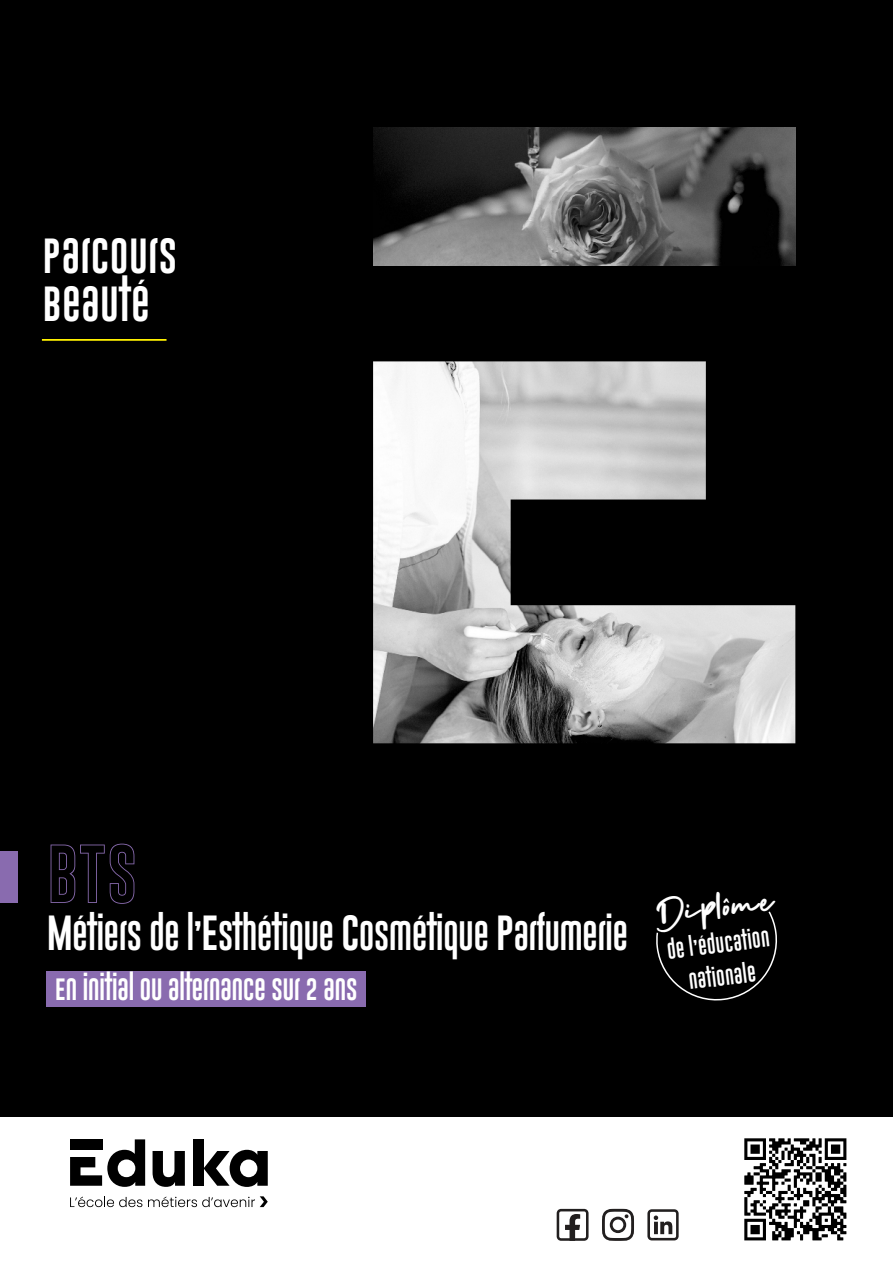
<style>
.page{position:relative;width:893px;height:1263px;background:#fff}
.page>*{position:absolute;margin:0;border:0;box-sizing:border-box;transform-origin:0 0}
.t1{font:60px "Gobold Hollow";color:#896baf}
.t2{font:43.8px "Dearest";color:#fff}
.t3{font:36px/48.2px "Gobold Uplow";letter-spacing:.025em;color:#fff}
.t4{font:30px "Gobold Uplow";letter-spacing:-.005em;color:#fff}
.t5{font:22.5px "Gobold Uplow";color:#fff}
.t6{font:16.5px/33px "Gobold Uplow";color:#fff;text-align:center}
.s1{font-size:36px}
</style>
<div class="page">
<div style="left:0;top:0;width:893px;height:1116px;background:#000"></div>
<div style="left:47px;top:971px;width:319px;height:36px;background:#896baf"></div>
<div style="left:0;top:851px;width:17px;height:52px;background:#896baf"></div>
<svg style="left:656px;top:911px;width:121px;height:90px"></svg>
<hr style="left:42px;top:339px;width:125px;height:2px;background:#fff100">
<svg style="left:602px;top:1209px;width:32px;height:32px"></svg>
<svg style="left:647px;top:1209px;width:32px;height:32px"></svg>
<svg style="left:556px;top:1208px;width:33px;height:33px"></svg>
<svg style="left:70px;top:1196px;width:72px;height:11px"></svg>
<svg style="left:70px;top:1139px;width:75px;height:48px"></svg>
<svg style="left:153px;top:1151px;width:32px;height:36px"></svg>
<div style="left:193px;top:1139px;width:10px;height:47px;background:#000"></div>
<svg style="left:204px;top:1150px;width:64px;height:37px"></svg>
<svg style="left:148px;top:1196px;width:120px;height:11px"></svg>
<svg style="left:744px;top:1138px;width:102px;height:102px"></svg>
<img style="left:373px;top:361px;width:422px;height:382px">
<img style="left:373px;top:128px;width:422px;height:138px">
<p class="t3" style="left:43px;top:232px;width:135px">PARCOURS<br>BEAUTÉ</p>
<h1 class="t1" style="left:47px;top:847px;width:92px">BTS</h1>
<p class="t4" style="left:47px;top:912px;width:583px"><span class="s1">M</span>ÉTIERS DE L’<span class="s1">E</span>STHÉTIQUE <span class="s1">C</span>OSMÉTIQUE <span class="s1">P</span>ARFUMERIE</p>
<p class="t5" style="left:55px;top:971px;width:304px">EN INITIAL OU ALTERNANCE SUR 2 ANS</p>
<h2 class="t2" style="left:652px;top:898px;width:122px;rotate:-7deg">Diplôme</h2>
<p class="t6" style="left:665px;top:934px;width:104px;rotate:-7deg">DE L’ÉDUCATION<br>NATIONALE</p>
</div>
